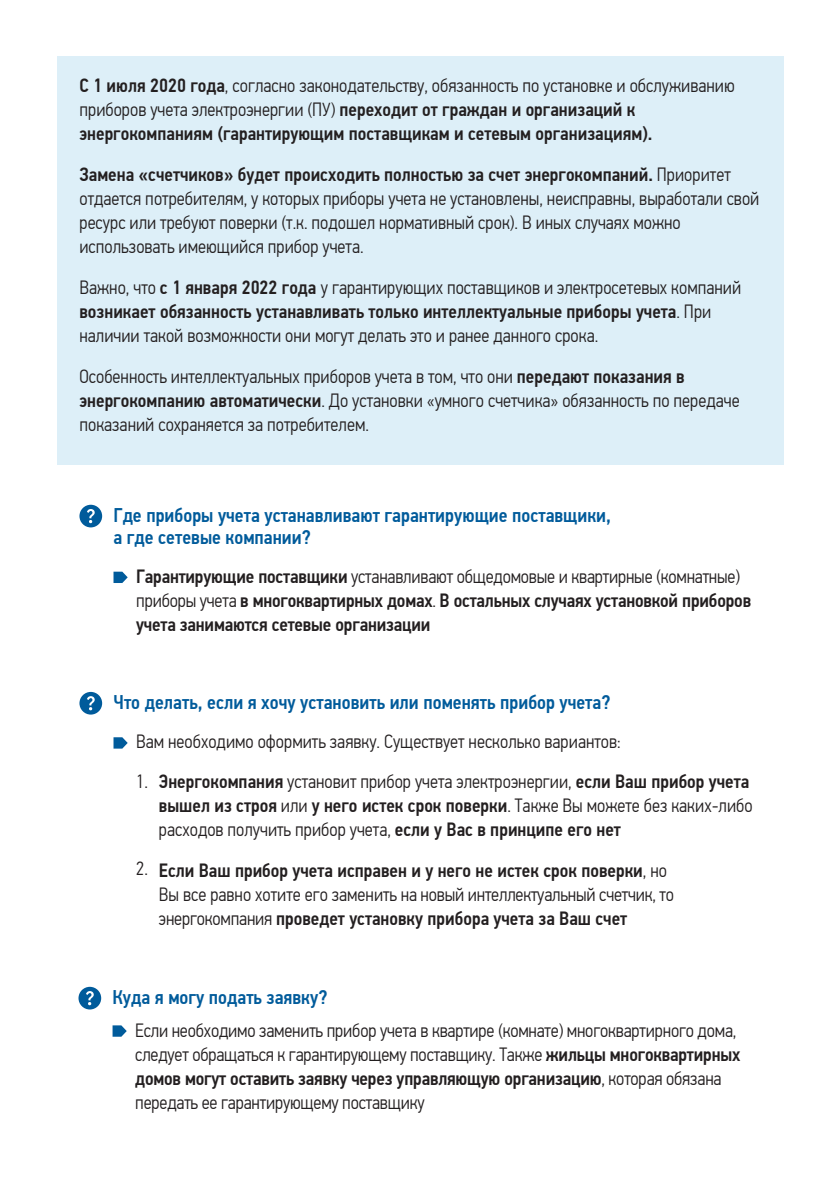
<style>
.page{position:relative;width:840px;height:1191px;background:#fff}
.page>*{position:absolute;margin:0;border:0;box-sizing:border-box;transform-origin:0 0}
.t1{font:500 19.8px/22.6px "PF Din Text Cond Pro";color:#005b9b}
.t2{font:300 19.2px/24px "PF Din Text Cond Pro";color:#231f20}
.t3{font:500 19.2px/24px "PF Din Text Cond Pro";color:#231f20}
.s1{font-weight:300}
.s2{font-weight:500}
</style>
<div class="page">
<div style="left:57px;top:57px;width:725px;height:408px;background:#ddeff8"></div>
<div style="left:79px;top:692px;width:23px;height:22px;background:#005b9b;border-radius:50%"></div>
<svg style="left:87px;top:696px;width:8px;height:14px"></svg>
<svg style="left:113px;top:737px;width:15px;height:11px"></svg>
<div style="left:79px;top:505px;width:23px;height:22px;background:#005b9b;border-radius:50%"></div>
<svg style="left:87px;top:509px;width:8px;height:14px"></svg>
<svg style="left:113px;top:571px;width:15px;height:12px"></svg>
<div style="left:78px;top:986px;width:23px;height:23px;background:#005b9b;border-radius:50%"></div>
<svg style="left:86px;top:991px;width:8px;height:14px"></svg>
<svg style="left:112px;top:1025px;width:15px;height:11px"></svg>
<p class="t3" style="left:79px;top:74px;width:656px">С 1 июля 2020 года<span class="s1">, согласно законодательству, обязанность по установке и обслуживанию приборов учета электроэнергии (ПУ)</span> переходит от граждан и организаций к энергокомпаниям (гарантирующим поставщикам и сетевым организациям).</p>
<p class="t2" style="left:79px;top:163px;width:681px"><span class="s2">Замена «счетчиков» будет происходить полностью за счет энергокомпаний.</span> Приоритет отдается потребителям, у которых приборы учета не установлены, неисправны, выработали свой ресурс или требуют поверки (т.к. подошел нормативный срок). В иных случаях можно использовать имеющийся прибор учета.</p>
<p class="t2" style="left:79px;top:276px;width:662px">Важно, что <span class="s2">с 1 января 2022 года</span> у гарантирующих поставщиков и электросетевых компаний <span class="s2">возникает обязанность устанавливать только интеллектуальные приборы учета</span>. При наличии такой возможности они могут делать это и ранее данного срока.</p>
<p class="t2" style="left:79px;top:365px;width:661px">Особенность интеллектуальных приборов учета в том, что они <span class="s2">передают показания в энергокомпанию автоматически</span>. До установки «умного счетчика» обязанность по передаче показаний сохраняется за потребителем.</p>
<p class="t1" style="left:113px;top:504px;width:498px">Где приборы учета устанавливают гарантирующие поставщики, а где сетевые компании?</p>
<p class="t3" style="left:136px;top:565px;width:616px">Гарантирующие поставщики <span class="s1">устанавливают общедомовые и квартирные (комнатные) приборы учета</span> в многоквартирных домах<span class="s1">.</span> В остальных случаях установкой приборов учета занимаются сетевые организации</p>
<p class="t1" style="left:113px;top:691px;width:498px">Что делать, если я хочу установить или поменять прибор учета?</p>
<p class="t2" style="left:136px;top:721px;width:485px;line-height:40.4px">Вам необходимо оформить заявку. Существует несколько вариантов:<br>1.</p>
<p class="t2" style="left:159px;top:769px;width:595px"><span class="s2">Энергокомпания</span> установит прибор учета электроэнергии, <span class="s2">если Ваш прибор учета вышел из строя</span> или <span class="s2">у него истек срок поверки</span>. Также Вы можете без каких-либо расходов получить прибор учета, <span class="s2">если у Вас в принципе его нет</span></p>
<p class="t3" style="left:159px;top:858px;width:516px">Если Ваш прибор учета исправен и у него не истек срок поверки<span class="s1">, но<br>Вы все равно хотите его заменить на новый интеллектуальный счетчик, то энергокомпания</span> проведет установку прибора учета за Ваш счет</p>
<p class="t2" style="left:136px;top:856px;width:13px">2.</p>
<p class="t1" style="left:112px;top:986px;width:216px">Куда я могу подать заявку?</p>
<p class="t2" style="left:135px;top:1018px;width:606px">Если необходимо заменить прибор учета в квартире (комнате) многоквартирного дома, следует обращаться к гарантирующему поставщику. Также <span class="s2">жильцы многоквартирных домов могут оставить заявку через управляющую организацию</span>, которая обязана передать ее гарантирующему поставщику</p>
</div>
